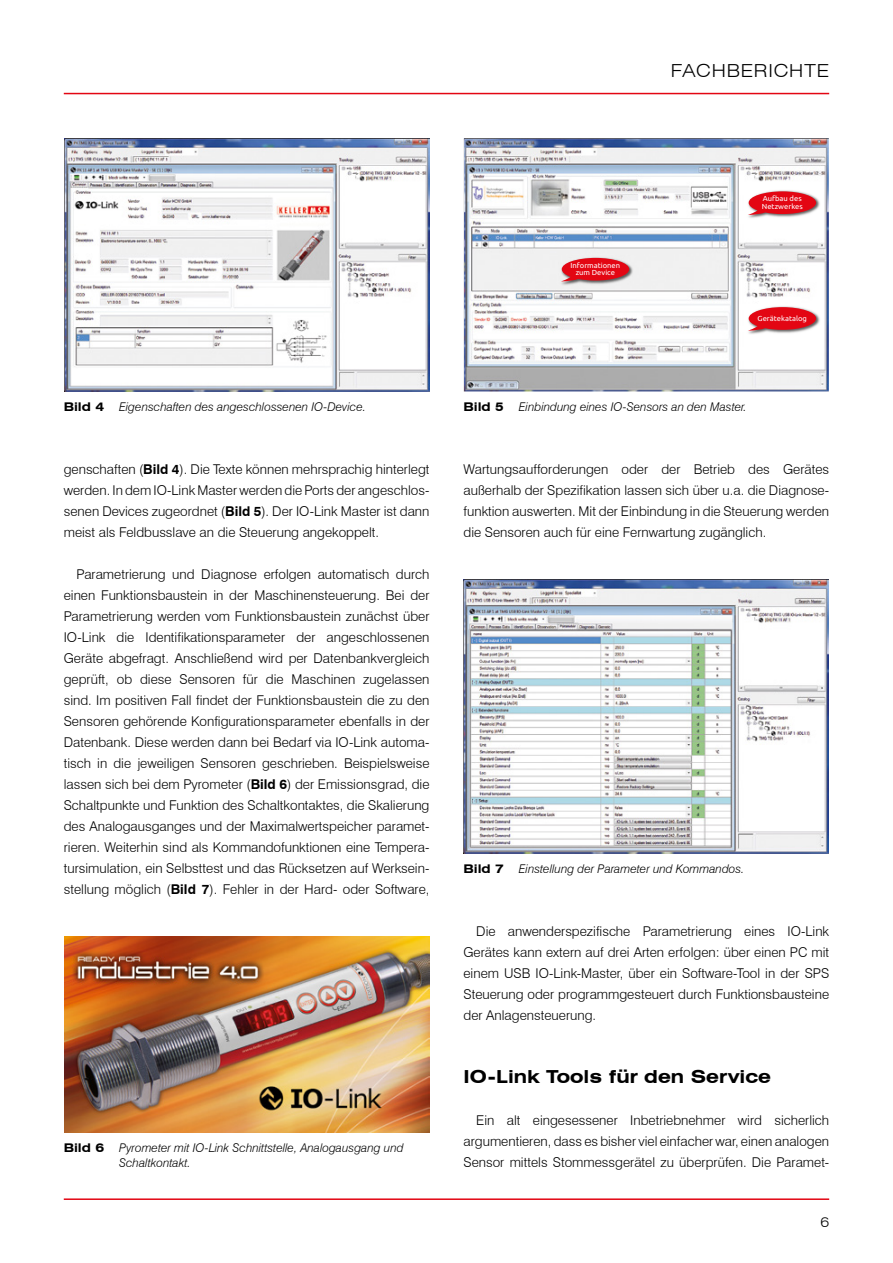
<style>
.page{position:relative;width:893px;height:1263px;background:#fff}
.page>*{position:absolute;margin:0;border:0;box-sizing:border-box;transform-origin:0 0}
.t1{font:700 expanded 18px "Swiss 721 BT";color:#000}
.t2{font:300 expanded 18px "Swiss 721 BT";letter-spacing:.05em;color:#000}
.t3{font:300 13.5px/21px "Swiss 721 BT";color:#000;text-align:justify}
.t4{font:300 expanded 13.5px "Swiss 721 BT";color:#000}
.t5{font:italic 300 12px/15px "Swiss 721 BT";color:#000}
.t6{font:7.2px/7.2px "Ubuntu";color:#fff;scale:1.05 1}
.s1{font-weight:700;font-style:normal;font-stretch:expanded}
.s2{font-weight:700}
</style>
<div class="page">
<hr style="left:64px;top:93px;width:765px;height:1px;background:#e30613">
<hr style="left:64px;top:1198px;width:765px;height:2px;background:#e30613">
<img style="left:464px;top:138px;width:365px;height:253px">
<img style="left:745px;top:189px;width:76px;height:30px">
<svg style="left:748px;top:191px;width:68px;height:24px;background:#de3741"></svg>
<img style="left:559px;top:256px;width:75px;height:30px">
<svg style="left:561px;top:258px;width:68px;height:23px;background:#db2e38"></svg>
<img style="left:746px;top:305px;width:75px;height:30px">
<svg style="left:748px;top:307px;width:68px;height:24px;background:#dd3640"></svg>
<img style="left:464px;top:579px;width:365px;height:274px">
<img style="left:64px;top:936px;width:365px;height:196px">
<img style="left:64px;top:138px;width:365px;height:253px">
<h1 class="t2" style="left:671px;top:60px;width:160px">FACHBERICHTE</h1>
<p class="t5" style="left:64px;top:399px;width:304px"><span class="s1">Bild 4</span> Eigenschaften des angeschlossenen IO-Device.</p>
<p class="t3" style="left:64px;top:459px;width:367px">genschaften (<span class="s2">Bild 4</span>). Die Texte können mehrsprachig hinterlegt werden. In dem IO-Link Master werden die Ports der angeschlos&shy;senen Devices zugeordnet (<span class="s2">Bild 5</span>). Der IO-Link Master ist dann meist als Feldbusslave an die Steuerung angekoppelt.</p>
<p class="t3" style="left:64px;top:564px;width:367px;text-indent:13px">Parametrierung und Diagnose erfolgen automatisch durch einen Funktionsbaustein in der Maschinensteuerung. Bei der Parametrierung werden vom Funktionsbaustein zunächst über IO-Link die Identifikationsparameter der angeschlossenen Geräte abgefragt. Anschließend wird per Datenbankvergleich geprüft, ob diese Sensoren für die Maschinen zugelassen sind. Im positiven Fall findet der Funktionsbaustein die zu den Sensoren gehörende Konfigurationsparameter ebenfalls in der Datenbank. Diese werden dann bei Bedarf via IO-Link automa&shy;tisch in die jeweiligen Sensoren geschrieben. Beispielsweise lassen sich bei dem Pyrometer (<span class="s2">Bild 6</span>) der Emissionsgrad, die Schaltpunkte und Funktion des Schaltkontaktes, die Skalierung des Analogausganges und der Maximalwertspeicher paramet&shy;rieren. Weiterhin sind als Kommandofunktionen eine Tempera&shy;tursimulation, ein Selbsttest und das Rücksetzen auf Werksein&shy;stellung möglich (<span class="s2">Bild 7</span>). Fehler in der Hard- oder Software,</p>
<p class="t5" style="left:119px;top:1140px;width:286px;text-indent:-55px"><span class="s1">Bild 6</span> Pyrometer mit IO-Link Schnittstelle, Analogausgang und<br>Schaltkontakt.</p>
<p class="t6" style="left:570px;top:262px;width:49px;text-align:center">Informationen zum Device</p>
<p class="t6" style="left:762px;top:196px;width:40px">Aufbau des<br>Netzwerkes</p>
<p class="t6" style="left:758px;top:315px;width:49px">Gerätekatalog</p>
<p class="t5" style="left:463px;top:399px;width:285px"><span class="s1">Bild 5</span> Einbindung eines IO-Sensors an den Master.</p>
<p class="t3" style="left:463px;top:459px;width:367px">Wartungsaufforderungen oder der Betrieb des Gerätes außerhalb der Spezifikation lassen sich über u.a. die Diagnose&shy;funktion auswerten. Mit der Einbindung in die Steuerung werden die Sensoren auch für eine Fernwartung zugänglich.</p>
<p class="t5" style="left:463px;top:861px;width:282px"><span class="s1">Bild 7</span> Einstellung der Parameter und Kommandos.</p>
<p class="t3" style="left:463px;top:921px;width:367px;text-indent:13px">Die anwenderspezifische Parametrierung eines IO-Link Gerätes kann extern auf drei Arten erfolgen: über einen PC mit einem USB IO-Link-Master, über ein Software-Tool in der SPS Steuerung oder programmgesteuert durch Funktionsbausteine der Anlagensteuerung.</p>
<h1 class="t1" style="left:463px;top:1066px;width:309px">IO-Link Tools für den Service</h1>
<p class="t3" style="left:463px;top:1110px;width:367px;text-indent:13px">Ein alt eingesessener Inbetriebnehmer wird sicherlich argumentieren, dass es bisher viel einfacher war, einen analogen Sensor mittels Stommessgerätel zu überprüfen. Die Paramet-</p>
<p class="t4" style="left:820px;top:1214px;width:10px">6</p>
</div>
